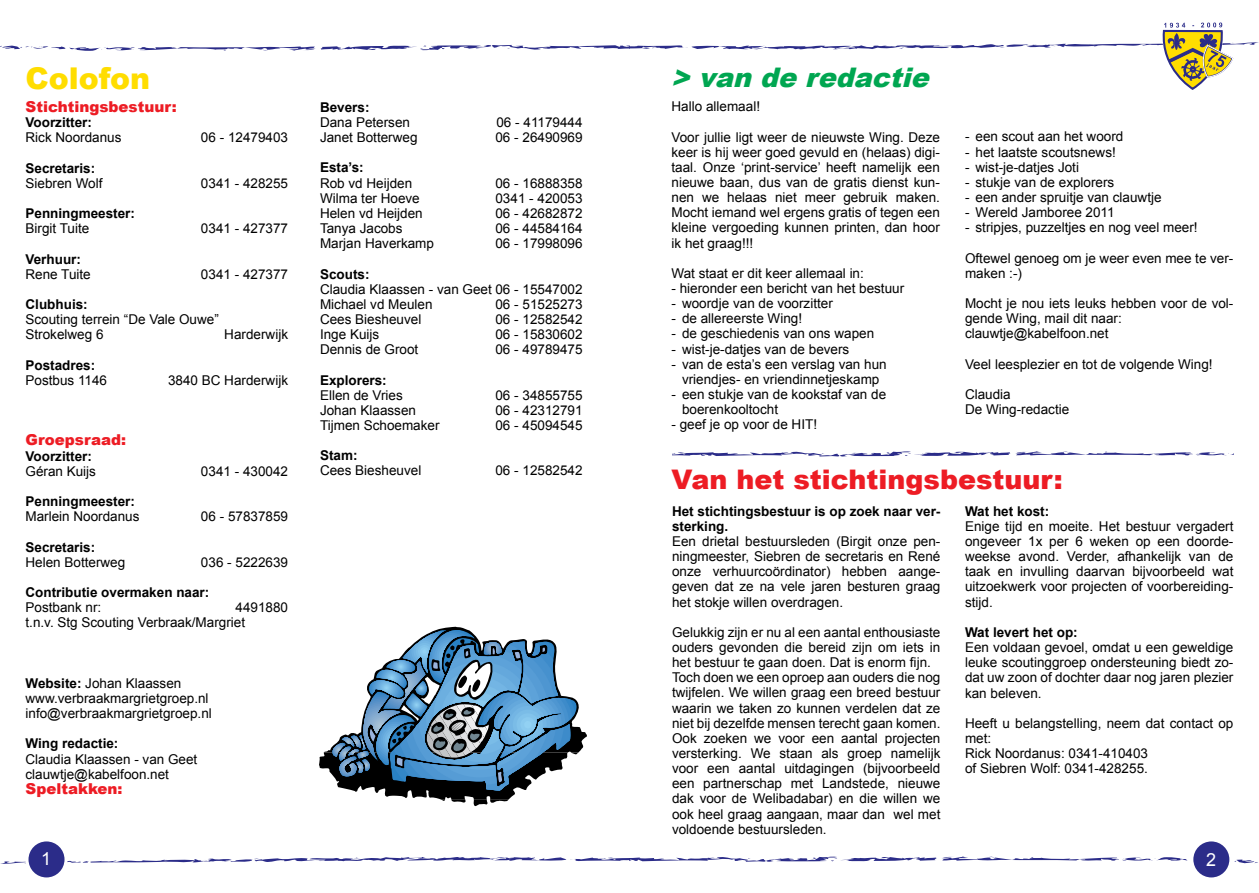
<style>
.page{position:relative;width:1259px;height:893px;background:#fff}
.page>*{position:absolute;margin:0;border:0;box-sizing:border-box;transform-origin:0 0}
.t1{font:900 30px "Arial";color:#fd0}
.t2{font:900 27px "Arial";color:#ed1c24}
.t3{font:italic 900 27px "Arial";color:#00a651}
.t4{font:18px "Arial";color:#fff}
.t5{font:900 15px "Arial";color:#ed1c24}
.t6{font:13.5px/15.1px "Arial";color:#000}
.t7{font:700 13.5px/15.1px "Arial";color:#000}
.s1{font-weight:700}
</style>
<div class="page">
<svg style="left:672px;top:451px;width:561px;height:6px"></svg>
<div style="left:1191px;top:840px;width:39px;height:39px;background:#2b2c89;border-radius:50%"></div>
<div style="left:1190px;top:838px;width:42px;height:42px;border:3px solid #fff;border-radius:50%"></div>
<svg style="left:0;top:856px;width:1258px;height:8px"></svg>
<svg style="left:0;top:23px;width:1259px;height:67px"></svg>
<div style="left:27px;top:840px;width:39px;height:39px;background:#2b2c89;border-radius:50%"></div>
<div style="left:26px;top:838px;width:42px;height:42px;border:3px solid #fff;border-radius:50%"></div>
<svg style="left:319px;top:627px;width:268px;height:179px"></svg>
<h1 class="t1" style="left:26px;top:57px;width:126px">Colofon</h1>
<p class="t5" style="left:26px;top:96px;width:153px">Stichtingsbestuur:</p>
<p class="t7" style="left:26px;top:115px;width:68px">Voorzitter:</p>
<p class="t6" style="left:26px;top:130px;width:98px">Rick Noordanus</p>
<p class="t6" style="left:201px;top:130px;width:89px">06 - 12479403</p>
<p class="t7" style="left:26px;top:161px;width:71px">Secretaris:</p>
<p class="t6" style="left:26px;top:176px;width:79px">Siebren Wolf</p>
<p class="t6" style="left:201px;top:176px;width:89px">0341 - 428255</p>
<p class="t7" style="left:26px;top:206px;width:111px">Penningmeester:</p>
<p class="t6" style="left:26px;top:221px;width:65px">Birgit Tuite</p>
<p class="t6" style="left:201px;top:221px;width:89px">0341 - 427377</p>
<p class="t7" style="left:26px;top:252px;width:57px">Verhuur:</p>
<p class="t6" style="left:26px;top:267px;width:67px">Rene Tuite</p>
<p class="t6" style="left:201px;top:267px;width:89px">0341 - 427377</p>
<p class="t7" style="left:26px;top:297px;width:64px">Clubhuis:</p>
<p class="t6" style="left:26px;top:312px;width:195px">Scouting terrein “De Vale Ouwe”<br>Strokelweg 6</p>
<p class="t6" style="left:224px;top:327px;width:65px">Harderwijk</p>
<p class="t7" style="left:26px;top:358px;width:71px">Postadres:</p>
<p class="t6" style="left:26px;top:373px;width:83px">Postbus 1146</p>
<p class="t6" style="left:168px;top:373px;width:122px">3840 BC Harderwijk</p>
<p class="t5" style="left:26px;top:429px;width:102px">Groepsraad:</p>
<p class="t7" style="left:26px;top:449px;width:68px">Voorzitter:</p>
<p class="t6" style="left:26px;top:464px;width:72px">Géran Kuijs</p>
<p class="t6" style="left:201px;top:464px;width:89px">0341 - 430042</p>
<p class="t7" style="left:26px;top:494px;width:111px">Penningmeester:</p>
<p class="t6" style="left:26px;top:509px;width:116px">Marlein Noordanus</p>
<p class="t6" style="left:201px;top:509px;width:89px">06 - 57837859</p>
<p class="t7" style="left:26px;top:540px;width:71px">Secretaris:</p>
<p class="t6" style="left:26px;top:554px;width:101px">Helen Botterweg</p>
<p class="t6" style="left:201px;top:554px;width:89px">036 - 5222639</p>
<p class="t7" style="left:26px;top:585px;width:185px">Contributie overmaken naar:</p>
<p class="t6" style="left:26px;top:600px;width:77px">Postbank nr:</p>
<p class="t6" style="left:26px;top:600px;width:264px;text-indent:210px">4491880 t.n.v. Stg Scouting Verbraak/Margriet</p>
<p class="t6" style="left:26px;top:676px;width:188px"><span class="s1">Website:</span> Johan Klaassen www.verbraakmargrietgroep.nl info@verbraakmargrietgroep.nl</p>
<p class="t7" style="left:26px;top:737px;width:94px">Wing redactie:</p>
<p class="t6" style="left:26px;top:751px;width:173px">Claudia Klaassen - van Geet clauwtje@kabelfoon.net</p>
<p class="t5" style="left:26px;top:778px;width:99px">Speltakken:</p>
<h3 class="t4" style="left:41px;top:847px;width:12px">1</h3>
<p class="t7" style="left:320px;top:100px;width:51px">Bevers:</p>
<p class="t6" style="left:320px;top:115px;width:92px">Dana Petersen</p>
<p class="t6" style="left:496px;top:115px;width:88px">06 - 41179444</p>
<p class="t6" style="left:320px;top:130px;width:99px">Janet Botterweg</p>
<p class="t6" style="left:495px;top:130px;width:89px">06 - 26490969</p>
<p class="t7" style="left:320px;top:161px;width:45px">Esta’s:</p>
<p class="t6" style="left:320px;top:175px;width:94px">Rob vd Heijden</p>
<p class="t6" style="left:495px;top:175px;width:89px">06 - 16888358</p>
<p class="t6" style="left:320px;top:191px;width:101px">Wilma ter Hoeve</p>
<p class="t6" style="left:495px;top:191px;width:89px">0341 - 420053</p>
<p class="t6" style="left:320px;top:206px;width:104px">Helen vd Heijden</p>
<p class="t6" style="left:495px;top:206px;width:89px">06 - 42682872</p>
<p class="t6" style="left:320px;top:221px;width:84px">Tanya Jacobs</p>
<p class="t6" style="left:495px;top:221px;width:89px">06 - 44584164</p>
<p class="t6" style="left:320px;top:236px;width:116px">Marjan Haverkamp</p>
<p class="t6" style="left:495px;top:236px;width:89px">06 - 17998096</p>
<p class="t7" style="left:320px;top:267px;width:51px">Scouts:</p>
<p class="t6" style="left:320px;top:281px;width:264px">Claudia Klaassen - van Geet 06 - 15547002<br>Michael vd Meulen</p>
<p class="t6" style="left:495px;top:297px;width:89px">06 - 51525273</p>
<p class="t6" style="left:320px;top:312px;width:103px">Cees Biesheuvel</p>
<p class="t6" style="left:495px;top:312px;width:89px">06 - 12582542</p>
<p class="t6" style="left:320px;top:327px;width:61px">Inge Kuijs</p>
<p class="t6" style="left:495px;top:327px;width:89px">06 - 15830602</p>
<p class="t6" style="left:320px;top:342px;width:100px">Dennis de Groot</p>
<p class="t6" style="left:495px;top:342px;width:89px">06 - 49789475</p>
<p class="t7" style="left:320px;top:373px;width:68px">Explorers:</p>
<p class="t6" style="left:320px;top:387px;width:84px">Ellen de Vries</p>
<p class="t6" style="left:495px;top:387px;width:89px">06 - 34855755</p>
<p class="t6" style="left:320px;top:403px;width:98px">Johan Klaassen</p>
<p class="t6" style="left:495px;top:403px;width:89px">06 - 42312791</p>
<p class="t6" style="left:320px;top:418px;width:121px">Tijmen Schoemaker</p>
<p class="t6" style="left:495px;top:418px;width:89px">06 - 45094545</p>
<p class="t7" style="left:320px;top:448px;width:39px">Stam:</p>
<p class="t6" style="left:320px;top:463px;width:103px">Cees Biesheuvel</p>
<p class="t6" style="left:495px;top:463px;width:89px">06 - 12582542</p>
<h2 class="t3" style="left:671px;top:58px;width:268px">&gt; van de redactie</h2>
<p class="t6" style="left:671px;top:99px;width:90px">Hallo allemaal!</p>
<p class="t6" style="left:671px;top:129px;width:270px;text-align:justify">Voor jullie ligt weer de nieuwste Wing. Deze keer is hij weer goed gevuld en (helaas) digi&shy;taal. Onze ‘print-service’ heeft namelijk een nieuwe baan, dus van de gratis dienst kun&shy;nen we helaas niet meer gebruik maken.<br>Mocht iemand wel ergens gratis of tegen een kleine vergoeding kunnen printen, dan hoor ik het graag!!!</p>
<p class="t6" style="left:671px;top:266px;width:194px">Wat staat er dit keer allemaal in:</p>
<p class="t6" style="left:671px;top:281px;width:234px">- hieronder een bericht van het bestuur</p>
<p class="t6" style="left:671px;top:296px;width:163px">- woordje van de voorzitter</p>
<p class="t6" style="left:671px;top:311px;width:132px">- de allereerste Wing!</p>
<p class="t6" style="left:671px;top:326px;width:204px">- de geschiedenis van ons wapen</p>
<p class="t6" style="left:671px;top:341px;width:179px">- wist-je-datjes van de bevers</p>
<p class="t6" style="left:671px;top:357px;width:217px;text-align:center">- van de esta’s een verslag van hun vriendjes- en vriendinnetjeskamp</p>
<p class="t6" style="left:682px;top:387px;width:206px;text-indent:-11px">- een stukje van de kookstaf van de boerenkooltocht</p>
<p class="t6" style="left:671px;top:417px;width:147px">- geef je op voor de HIT!</p>
<p class="t6" style="left:965px;top:129px;width:160px">- een scout aan het woord</p>
<p class="t6" style="left:965px;top:144px;width:152px">- het laatste scoutsnews!</p>
<p class="t6" style="left:965px;top:160px;width:116px">- wist-je-datjes Joti</p>
<p class="t6" style="left:965px;top:175px;width:151px">- stukje van de explorers</p>
<p class="t6" style="left:965px;top:190px;width:198px">- een ander spruitje van clauwtje</p>
<p class="t6" style="left:965px;top:205px;width:151px">- Wereld Jamboree 2011</p>
<p class="t6" style="left:965px;top:220px;width:234px">- stripjes, puzzeltjes en nog veel meer!</p>
<p class="t6" style="left:965px;top:250px;width:270px">Oftewel genoeg om je weer even mee te ver&shy;maken :-)</p>
<p class="t6" style="left:965px;top:296px;width:270px">Mocht je nou iets leuks hebben voor de vol&shy;gende Wing, mail dit naar: clauwtje@kabelfoon.net</p>
<p class="t6" style="left:965px;top:356px;width:249px">Veel leesplezier en tot de volgende Wing!</p>
<p class="t6" style="left:965px;top:387px;width:106px">Claudia<br>De Wing-redactie</p>
<h2 class="t2" style="left:671px;top:459px;width:392px">Van het stichtingsbestuur:</h2>
<p class="t7" style="left:965px;top:504px;width:86px">Wat het kost:</p>
<p class="t6" style="left:965px;top:519px;width:270px;text-align:justify">Enige tijd en moeite. Het bestuur vergadert ongeveer 1x per 6 weken op een doorde&shy;weekse avond. Verder, afhankelijk van de taak en invulling daarvan bijvoorbeeld wat uitzoekwerk voor projecten of voorbereiding&shy;stijd.</p>
<p class="t7" style="left:965px;top:625px;width:114px">Wat levert het op:</p>
<p class="t6" style="left:965px;top:640px;width:270px;text-align:justify">Een voldaan gevoel, omdat u een geweldige leuke scoutinggroep ondersteuning biedt zo&shy;dat uw zoon of dochter daar nog jaren plezier kan beleven.</p>
<p class="t6" style="left:965px;top:716px;width:270px">Heeft u belangstelling, neem dat contact op met:<br>Rick Noordanus: 0341-410403<br>of Siebren Wolf: 0341-428255.</p>
<p class="t7" style="left:672px;top:504px;width:270px">Het stichtingsbestuur is op zoek naar ver&shy;sterking.</p>
<p class="t6" style="left:672px;top:534px;width:270px;text-align:justify">Een drietal bestuursleden (Birgit onze pen&shy;ningmeester, Siebren de secretaris en René onze verhuurcoördinator) hebben aange&shy;geven dat ze na vele jaren besturen graag het stokje willen overdragen.</p>
<p class="t6" style="left:672px;top:625px;width:270px">Gelukkig zijn er nu al een aantal enthousiaste ouders gevonden die bereid zijn om iets in het bestuur te gaan doen. Dat is enorm fijn.<br>Toch doen we een oproep aan ouders die nog twijfelen. We willen graag een breed bestuur waarin we taken zo kunnen verdelen dat ze niet bij dezelfde mensen terecht gaan komen.<br>Ook zoeken we voor een aantal projecten versterking. We staan als groep namelijk voor een aantal uitdagingen (bijvoorbeeld een partnerschap met Landstede, nieuwe dak voor de Welibadabar) en die willen we ook heel graag aangaan, maar dan wel met voldoende bestuursleden.</p>
<h3 class="t4" style="left:1206px;top:847px;width:12px">2</h3>
</div>
